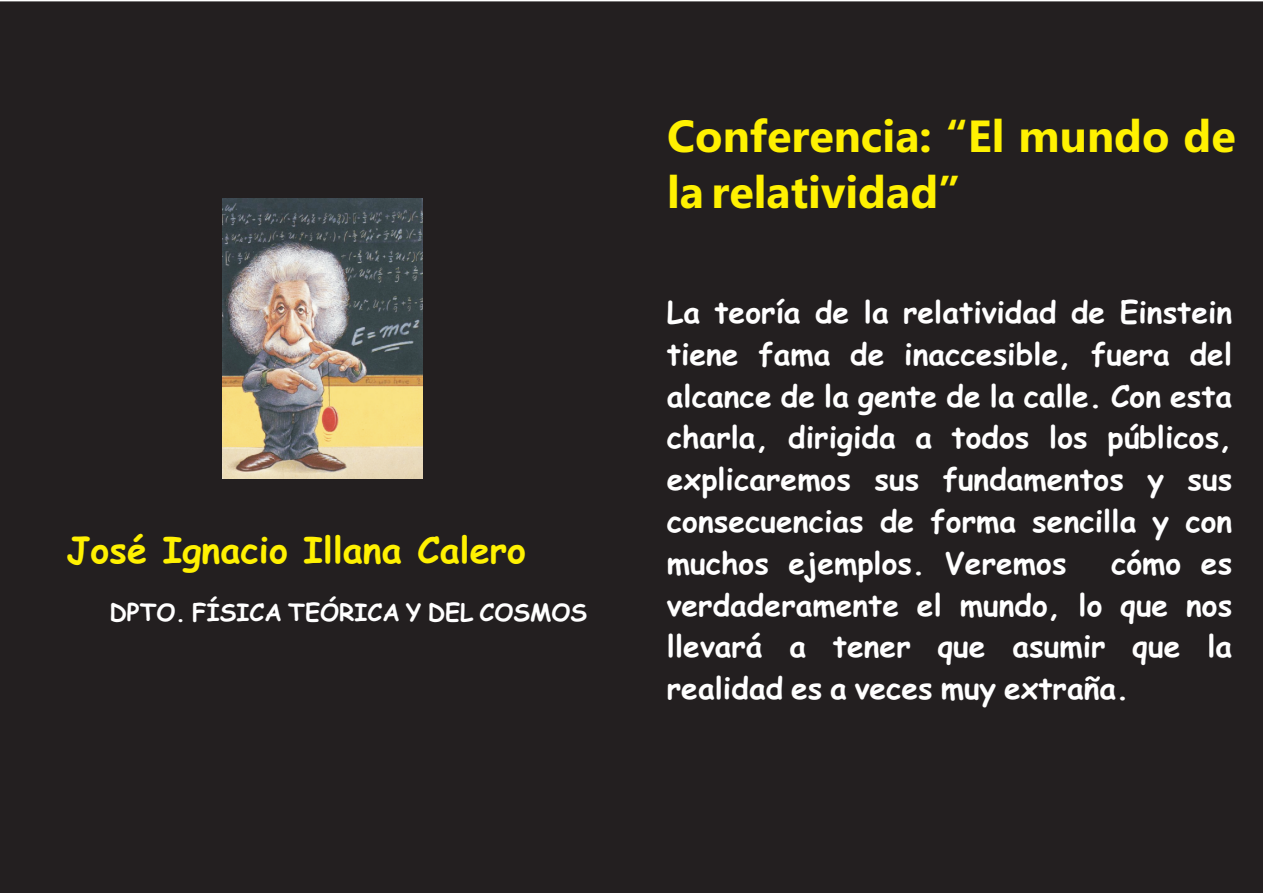
<style>
.page{position:relative;width:1263px;height:893px;background:#fff}
.page>*{position:absolute;margin:0;border:0;box-sizing:border-box;transform-origin:0 0}
.t1{font:700 45px/56.1px "Ebrima";color:#fff101}
.t2{font:700 36px "Comic Sans MS";color:#fff101}
.t3{font:700 30px/41.8px "Comic Sans MS";color:#fff;text-align:justify}
.t4{font:700 24px "Comic Sans MS";color:#fff}
</style>
<div class="page">
<div style="left:0;top:1px;width:1263px;height:892px;background:#231f20"></div>
<img style="left:223px;top:199px;width:200px;height:280px">
<p class="t2" style="left:67px;top:534px;width:461px">José Ignacio Illana Calero</p>
<p class="t4" style="left:110px;top:602px;width:479px">DPTO. FÍSICA TEÓRICA Y DEL COSMOS</p>
<h1 class="t1" style="left:667px;top:112px;width:570px">Conferencia: “El mundo de la relatividad”</h1>
<p class="t3" style="left:667px;top:294px;width:567px">La teoría de la relatividad de Einstein tiene fama de inaccesible, fuera del alcance de la gente de la calle. Con esta charla, dirigida a todos los públicos, explicaremos sus fundamentos y sus consecuencias de forma sencilla y con muchos ejemplos. Veremos</p>
<p class="t3" style="left:667px;top:545px;width:567px;text-indent:444px">cómo es verdaderamente el mundo, lo que nos llevará a tener que asumir que la realidad es a veces muy extraña.</p>
</div>
